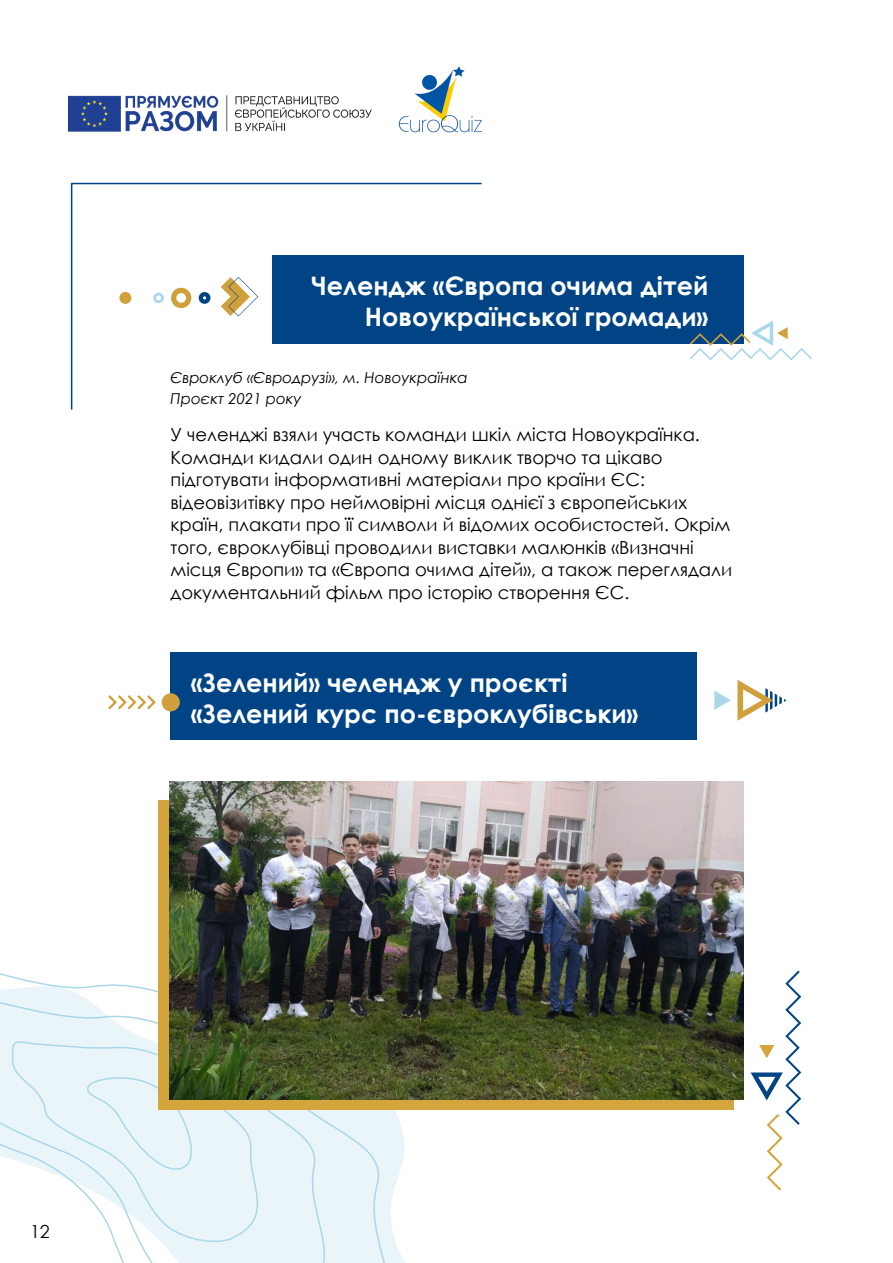
<style>
.page{position:relative;width:893px;height:1263px;background:#fff}
.page>*{position:absolute;margin:0;border:0;box-sizing:border-box;transform-origin:0 0}
.t1{font:700 25.5px/30.6px "Century Gothic";color:#fff;text-align:right}
.t2{font:18px/22.5px "Century Gothic";color:#000}
.t3{font:italic 15px/21px "Century Gothic";color:#000}
</style>
<div class="page">
<svg style="left:0;top:888px;width:406px;height:375px"></svg>
<svg style="left:0;top:974px;width:363px;height:289px"></svg>
<svg style="left:11px;top:1035px;width:268px;height:209px"></svg>
<svg style="left:84px;top:1066px;width:122px;height:107px;background:#e6f3f7"></svg>
<div style="left:273px;top:255px;width:471px;height:89px;background:#004486"></div>
<img style="left:398px;top:66px;width:85px;height:67px">
<img style="left:67px;top:95px;width:305px;height:37px">
<svg style="left:70px;top:182px;width:412px;height:228px"></svg>
<div style="left:119px;top:292px;width:12px;height:12px;background:#d0a03d;border-radius:50%"></div>
<svg style="left:171px;top:288px;width:20px;height:20px"></svg>
<svg style="left:199px;top:292px;width:11px;height:12px"></svg>
<svg style="left:153px;top:293px;width:11px;height:10px"></svg>
<svg style="left:221px;top:277px;width:37px;height:39px"></svg>
<svg style="left:690px;top:320px;width:122px;height:40px"></svg>
<div style="left:170px;top:652px;width:526px;height:88px;background:#004486"></div>
<svg style="left:714px;top:690px;width:17px;height:20px"></svg>
<svg style="left:737px;top:680px;width:49px;height:41px"></svg>
<div style="left:162px;top:693px;width:18px;height:18px;background:#d0a03d;border-radius:50%"></div>
<svg style="left:108px;top:695px;width:48px;height:14px"></svg>
<div style="left:159px;top:800px;width:575px;height:310px;background:#d4a43d"></div>
<svg style="left:751px;top:970px;width:50px;height:220px"></svg>
<img style="left:170px;top:782px;width:574px;height:318px">
<h1 class="t1" style="left:311px;top:269px;width:399px">Челендж «Європа очима дітей<br>Новоукраїнської громади»</h1>
<p class="t3" style="left:171px;top:367px;width:299px">Євроклуб «Євродрузі», м. Новоукраїнка<br>Проєкт 2021 року</p>
<p class="t2" style="left:171px;top:423px;width:563px">У челенджі взяли участь команди шкіл міста Новоукраїнка.<br>Команди кидали один одному виклик творчо та цікаво підготувати інформативні матеріали про країни ЄС: відеовізитівку про неймовірні місця однієї з європейських країн, плакати про її символи й відомих особистостей. Окрім того, євроклубівці проводили виставки малюнків «Визначні місця Європи» та «Європа очима дітей», а також переглядали документальний фільм про історію створення ЄС.</p>
<h1 class="t1" style="left:191px;top:666px;width:449px;text-align:left">«Зелений» челендж у проєкті «Зелений курс по-євроклубівськи»</h1>
<p class="t2" style="left:30px;top:1220px;width:21px">12</p>
</div>
